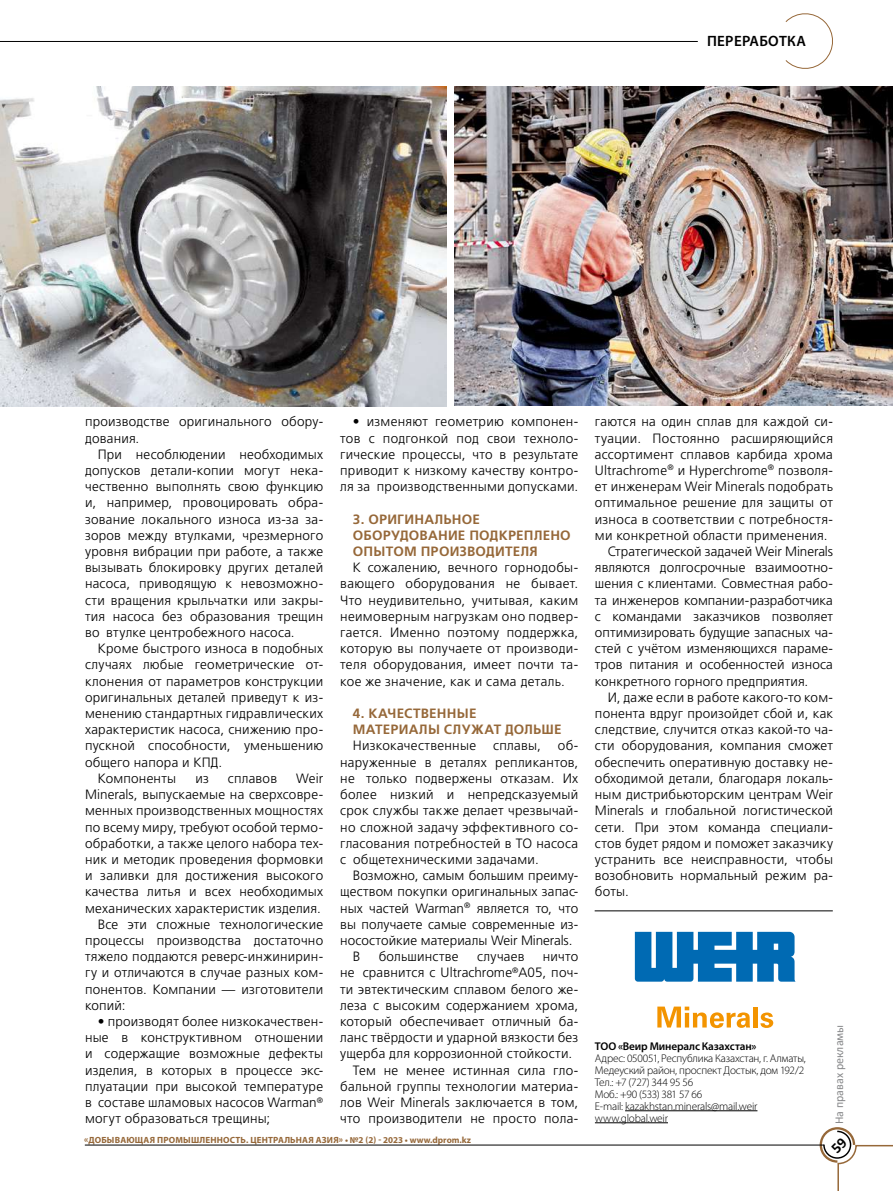
<style>
.page{position:relative;width:893px;height:1191px;background:#fff}
.page>*{position:absolute;margin:0;border:0;box-sizing:border-box;transform-origin:0 0}
.t1{font:600 15px "Myriad Pro";letter-spacing:.02em;color:#000}
.t2{font:13.5px/16.2px "AG Foreigner Light C";letter-spacing:.015em;color:#000;text-align:justify}
.t3{font:700 13.5px/16.2px "AG Foreigner Light C";letter-spacing:.015em;color:#966839}
.t4{font:12px "Calibri";color:#87888a}
.t5{font:300 11.25px/12px "Myriad Pro";letter-spacing:-.02em;color:#000}
.t6{font:600 11.25px "Myriad Pro";letter-spacing:-.01em;color:#000}
.t7{font:700 9px "Myriad Pro";letter-spacing:.02em;color:#966839}
</style>
<div class="page">
<hr style="left:85px;top:1144px;width:739px;height:1px;background:#000">
<hr style="left:0;top:41px;width:698px;height:1px;background:#000">
<svg style="left:785px;top:13px;width:48px;height:56px"></svg>
<img style="left:455px;top:86px;width:438px;height:319px">
<hr style="left:625px;top:1110px;width:132px;height:1px;background:#000">
<hr style="left:595px;top:1122px;width:73px;height:1px;background:#000">
<svg style="left:635px;top:931px;width:160px;height:50px;background:#2680be"></svg>
<svg style="left:657px;top:1006px;width:93px;height:22px"></svg>
<div style="left:753px;top:1006px;width:5px;height:21px;background:#f39400"></div>
<svg style="left:760px;top:1012px;width:13px;height:16px"></svg>
<hr style="left:595px;top:910px;width:238px;height:1px;background:#000">
<img style="left:0;top:86px;width:446px;height:320px">
<svg style="left:820px;top:1127px;width:73px;height:64px"></svg>
<p class="t1" style="left:707px;top:32px;width:100px">ПЕРЕРАБОТКА</p>
<p class="t2" style="left:85px;top:414px;width:240px">производстве оригинального обору&shy;дования.</p>
<p class="t2" style="left:85px;top:446px;width:240px;text-indent:13px">При несоблюдении необходимых допусков детали-копии могут нека&shy;чественно выполнять свою функцию и, например, провоцировать обра&shy;зование локального износа из-за за&shy;зоров между втулками, чрезмерного уровня вибрации при работе, а также вызывать блокировку других деталей насоса, приводящую к невозможно&shy;сти вращения крыльчатки или закры&shy;тия насоса без образования трещин во втулке центробежного насоса.</p>
<p class="t2" style="left:98px;top:640px;width:227px">Кроме быстрого износа в подобных</p>
<p class="t2" style="left:85px;top:657px;width:240px">случаях любые геометрические от-</p>
<p class="t2" style="left:85px;top:673px;width:240px">клонения от параметров конструкции</p>
<p class="t2" style="left:85px;top:689px;width:240px">оригинальных деталей приведут к из-</p>
<p class="t2" style="left:85px;top:705px;width:240px">менению стандартных гидравлических</p>
<p class="t2" style="left:85px;top:721px;width:240px">характеристик насоса, снижению про-</p>
<p class="t2" style="left:85px;top:738px;width:240px">пускной способности, уменьшению</p>
<p class="t2" style="left:85px;top:754px;width:139px">общего напора и КПД.</p>
<p class="t2" style="left:98px;top:770px;width:80px">Компоненты</p>
<p class="t2" style="left:195px;top:770px;width:15px">из</p>
<p class="t2" style="left:228px;top:770px;width:51px">сплавов</p>
<p class="t2" style="left:296px;top:770px;width:28px">Weir</p>
<p class="t2" style="left:85px;top:786px;width:240px">Minerals, выпускаемые на сверхсовре-</p>
<p class="t2" style="left:85px;top:802px;width:240px">менных производственных мощностях</p>
<p class="t2" style="left:85px;top:819px;width:240px">по всему миру, требуют особой термо-</p>
<p class="t2" style="left:85px;top:835px;width:240px">обработки, а также целого набора тех-</p>
<p class="t2" style="left:85px;top:851px;width:240px">ник и методик проведения формовки</p>
<p class="t2" style="left:85px;top:867px;width:240px">и заливки для достижения высокого</p>
<p class="t2" style="left:85px;top:883px;width:240px">качества литья и всех необходимых</p>
<p class="t2" style="left:85px;top:900px;width:237px">механических характеристик изделия.</p>
<p class="t2" style="left:98px;top:916px;width:227px">Все эти сложные технологические</p>
<p class="t2" style="left:85px;top:932px;width:240px">процессы производства достаточно</p>
<p class="t2" style="left:85px;top:948px;width:240px">тяжело поддаются реверс-инжинирин-</p>
<p class="t2" style="left:85px;top:964px;width:240px">гу и отличаются в случае разных ком-</p>
<p class="t2" style="left:85px;top:981px;width:240px">понентов. Компании — изготовители</p>
<p class="t2" style="left:85px;top:997px;width:42px">копий:</p>
<p class="t2" style="left:85px;top:1013px;width:240px;text-indent:13px">• производят более низкокачествен&shy;ные в конструктивном отношении и содержащие возможные дефекты изделия, в которых в процессе экс&shy;плуатации при высокой температуре в составе шламовых насосов Warman<sup>® </sup>могут образоваться трещины;</p>
<p class="t2" style="left:340px;top:414px;width:240px;text-indent:13px">• изменяют геометрию компонен&shy;тов с подгонкой под свои техноло&shy;гические процессы, что в результате приводит к низкому качеству контро&shy;ля за производственными допусками.</p>
<p class="t3" style="left:353px;top:511px;width:219px">3. ОРИГИНАЛЬНОЕ<br>ОБОРУДОВАНИЕ ПОДКРЕПЛЕНО<br>ОПЫТОМ ПРОИЗВОДИТЕЛЯ</p>
<p class="t2" style="left:340px;top:559px;width:240px;text-indent:13px">К сожалению, вечного горнодобы&shy;вающего оборудования не бывает.<br>Что неудивительно, учитывая, каким неимоверным нагрузкам оно подвер&shy;гается. Именно поэтому поддержка, которую вы получаете от производи&shy;теля оборудования, имеет почти та&shy;кое же значение, как и сама деталь.</p>
<p class="t3" style="left:353px;top:705px;width:210px">4. КАЧЕСТВЕННЫЕ<br>МАТЕРИАЛЫ СЛУЖАТ ДОЛЬШЕ</p>
<p class="t2" style="left:353px;top:738px;width:125px">Низкокачественные</p>
<p class="t2" style="left:493px;top:738px;width:49px">сплавы,</p>
<p class="t2" style="left:340px;top:738px;width:240px;text-indent:218px">об&shy;наруженные в деталях репликантов, не только подвержены отказам. Их более низкий и непредсказуемый срок службы также делает чрезвычай&shy;но сложной задачу эффективного со&shy;гласования потребностей в ТО насоса с общетехническими задачами.</p>
<p class="t2" style="left:353px;top:867px;width:227px">Возможно, самым большим преиму-</p>
<p class="t2" style="left:340px;top:883px;width:240px">ществом покупки оригинальных запас-</p>
<p class="t2" style="left:340px;top:900px;width:240px">ных частей Warman<sup>®</sup> является то, что</p>
<p class="t2" style="left:340px;top:916px;width:240px">вы получаете самые современные из-</p>
<p class="t2" style="left:340px;top:932px;width:234px">носостойкие материалы Weir Minerals.</p>
<p class="t2" style="left:353px;top:948px;width:9px">В</p>
<p class="t2" style="left:379px;top:948px;width:81px">большинстве</p>
<p class="t2" style="left:477px;top:948px;width:49px">случаев</p>
<p class="t2" style="left:543px;top:948px;width:37px">ничто</p>
<p class="t2" style="left:340px;top:964px;width:240px">не сравнится с Ultrachrome<sup>®</sup>A05, поч-</p>
<p class="t2" style="left:340px;top:981px;width:240px">ти эвтектическим сплавом белого же-</p>
<p class="t2" style="left:340px;top:997px;width:240px">леза с высоким содержанием хрома,</p>
<p class="t2" style="left:340px;top:1013px;width:240px">который обеспечивает отличный ба-</p>
<p class="t2" style="left:340px;top:1029px;width:240px">ланс твёрдости и ударной вязкости без</p>
<p class="t2" style="left:340px;top:1045px;width:233px">ущерба для коррозионной стойкости.</p>
<p class="t2" style="left:353px;top:1062px;width:227px">Тем не менее истинная сила гло-</p>
<p class="t2" style="left:340px;top:1078px;width:240px">бальной группы технологии материа-</p>
<p class="t2" style="left:340px;top:1094px;width:240px">лов Weir Minerals заключается в том,</p>
<p class="t2" style="left:340px;top:1110px;width:240px">что производители не просто пола-</p>
<p class="t7" style="left:84px;top:1134px;width:388px">«ДОБЫВАЮЩАЯ ПРОМЫШЛЕННОСТЬ. ЦЕНТРАЛЬНАЯ АЗИЯ» • №2 (2) - 2023 • www.dprom.kz</p>
<p class="t2" style="left:595px;top:414px;width:240px">гаются на один сплав для каждой си-</p>
<p class="t2" style="left:595px;top:430px;width:240px">туации. Постоянно расширяющийся</p>
<p class="t2" style="left:595px;top:446px;width:240px">ассортимент сплавов карбида хрома</p>
<p class="t2" style="left:595px;top:462px;width:240px">Ultrachrome<sup>®</sup> и Hyperchrome<sup>®</sup> позволя-</p>
<p class="t2" style="left:595px;top:478px;width:240px">ет инженерам Weir Minerals подобрать</p>
<p class="t2" style="left:595px;top:495px;width:240px">оптимальное решение для защиты от</p>
<p class="t2" style="left:595px;top:511px;width:240px">износа в соответствии с потребностя-</p>
<p class="t2" style="left:595px;top:527px;width:234px">ми конкретной области применения.</p>
<p class="t2" style="left:608px;top:543px;width:227px">Стратегической задачей Weir Minerals</p>
<p class="t2" style="left:595px;top:559px;width:240px">являются долгосрочные взаимоотно-</p>
<p class="t2" style="left:595px;top:576px;width:240px">шения с клиентами. Совместная рабо-</p>
<p class="t2" style="left:595px;top:592px;width:240px">та инженеров компании-разработчика</p>
<p class="t2" style="left:595px;top:608px;width:240px">с командами заказчиков позволяет</p>
<p class="t2" style="left:595px;top:624px;width:240px">оптимизировать будущие запасных ча-</p>
<p class="t2" style="left:595px;top:640px;width:240px">стей с учётом изменяющихся параме-</p>
<p class="t2" style="left:595px;top:657px;width:240px">тров питания и особенностей износа</p>
<p class="t2" style="left:595px;top:673px;width:215px">конкретного горного предприятия.</p>
<p class="t2" style="left:608px;top:689px;width:227px">И, даже если в работе какого-то ком-</p>
<p class="t2" style="left:595px;top:705px;width:240px">понента вдруг произойдет сбой и, как</p>
<p class="t2" style="left:595px;top:721px;width:240px">следствие, случится отказ какой-то ча-</p>
<p class="t2" style="left:595px;top:738px;width:240px">сти оборудования, компания сможет</p>
<p class="t2" style="left:595px;top:754px;width:240px">обеспечить оперативную доставку не-</p>
<p class="t2" style="left:595px;top:770px;width:240px">обходимой детали, благодаря локаль-</p>
<p class="t2" style="left:595px;top:786px;width:240px">ным дистрибьюторским центрам Weir</p>
<p class="t2" style="left:595px;top:802px;width:240px">Minerals и глобальной логистической</p>
<p class="t2" style="left:595px;top:819px;width:240px">сети. При этом команда специали-</p>
<p class="t2" style="left:595px;top:835px;width:240px">стов будет рядом и поможет заказчику</p>
<p class="t2" style="left:595px;top:851px;width:240px">устранить все неисправности, чтобы</p>
<p class="t2" style="left:595px;top:867px;width:240px">возобновить нормальный режим ра-</p>
<p class="t2" style="left:595px;top:883px;width:35px">боты.</p>
<p class="t6" style="left:595px;top:1038px;width:163px">ТОО «Веир Минералс Казахстан»</p>
<p class="t5" style="left:595px;top:1052px;width:212px">Адрес: 050051, Республика Казахстан, г. Алматы, Медеуский район, проспект Достык, дом 192/2<br>Тел.: +7 (727) 344 95 56<br>Моб.: +90 (533) 381 57 66<br>E-mail: kazakhstan.minerals@mail.weir www.global.weir</p>
<p class="t4" style="left:831px;top:1124px;width:101px;rotate:-90deg">На правах рекламы</p>
</div>
